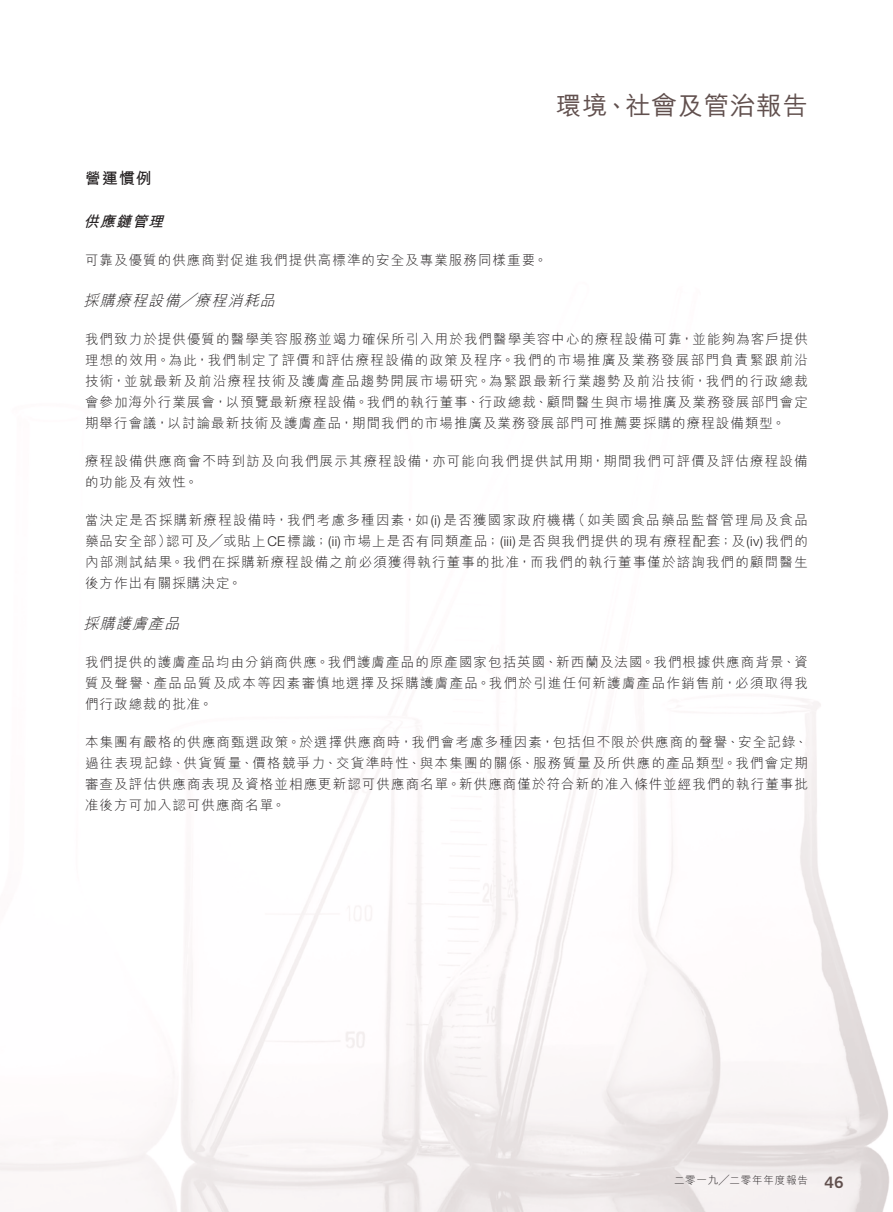
<style>
.page{position:relative;width:893px;height:1212px;background:#fff}
.page>*{position:absolute;margin:0;border:0;box-sizing:border-box;transform-origin:0 0}
.t1{font:500 25.5px "M Hei HK";letter-spacing:.025em;color:#61504e}
.t2{font:700 15.75px "M Hei HK";color:#231f20}
.t3{font:15.75px "Trade Gothic LT Std Bd 2";color:#61504e}
.t4{font:italic 300 15px "M Hei HK";color:#231f20}
.t5{font:italic 700 15px "M Hei HK";color:#231f20}
.t6{font:300 13.5px/21px "M Hei HK";letter-spacing:.08em;color:#231f20;text-align:justify}
.t7{font:300 10.5px "M Hei HK";letter-spacing:.08em;color:#231f20}
.s1{font-family:"Helvetica Neue LT Std"}
</style>
<div class="page">
<img style="left:0;top:698px;width:889px;height:514px">
<h1 class="t1" style="left:556px;top:87px;width:254px">環境、社會及管治報告</h1>
<p class="t2" style="left:85px;top:167px;width:68px">營運慣例</p>
<p class="t5" style="left:84px;top:211px;width:86px">供應鏈管理</p>
<p class="t6" style="left:85px;top:250px;width:464px">可靠及優質的供應商對促進我們提供高標準的安全及專業服務同樣重要。</p>
<p class="t4" style="left:84px;top:293px;width:197px">採購療程設備╱療程消耗品</p>
<p class="t6" style="left:85px;top:329px;width:724px">我們致力於提供優質的醫學美容服務並竭力確保所引入用於我們醫學美容中心的療程設備可靠，並能夠為客戶提供理想的效用。為此，我們制定了評價和評估療程設備的政策及程序。我們的市場推廣及業務發展部門負責緊跟前沿技術，並就最新及前沿療程技術及護膚產品趨勢開展市場研究。為緊跟最新行業趨勢及前沿技術，我們的行政總裁會參加海外行業展會，以預覽最新療程設備。我們的執行董事、行政總裁、顧問醫生與市場推廣及業務發展部門會定期舉行會議，以討論最新技術及護膚產品，期間我們的市場推廣及業務發展部門可推薦要採購的療程設備類型。</p>
<p class="t6" style="left:85px;top:451px;width:724px">療程設備供應商會不時到訪及向我們展示其療程設備，亦可能向我們提供試用期，期間我們可評價及評估療程設備的功能及有效性。</p>
<p class="t6" style="left:85px;top:510px;width:724px">當決定是否採購新療程設備時，我們考慮多種因素，如<span class="s1">(i)</span>是否獲國家政府機構（如美國食品藥品監督管理局及食品藥品安全部）認可及╱或貼上<span class="s1">CE</span>標識；<span class="s1">(ii)</span>市場上是否有同類產品；<span class="s1">(iii)</span>是否與我們提供的現有療程配套；及<span class="s1">(iv)</span>我們的內部測試結果。我們在採購新療程設備之前必須獲得執行董事的批准，而我們的執行董事僅於諮詢我們的顧問醫生後方作出有關採購決定。</p>
<p class="t4" style="left:84px;top:616px;width:101px">採購護膚產品</p>
<p class="t6" style="left:85px;top:652px;width:724px">我們提供的護膚產品均由分銷商供應。我們護膚產品的原產國家包括英國、新西蘭及法國。我們根據供應商背景、資質及聲譽、產品品質及成本等因素審慎地選擇及採購護膚產品。我們於引進任何新護膚產品作銷售前，必須取得我們行政總裁的批准。</p>
<p class="t6" style="left:85px;top:732px;width:725px">本集團有嚴格的供應商甄選政策。於選擇供應商時，我們會考慮多種因素，包括但不限於供應商的聲譽、安全記錄、過往表現記錄、供貨質量、價格競爭力、交貨準時性、與本集團的關係、服務質量及所供應的產品類型。我們會定期審查及評估供應商表現及資格並相應更新認可供應商名單。新供應商僅於符合新的准入條件並經我們的執行董事批准後方可加入認可供應商名單。</p>
<p class="t7" style="left:674px;top:1175px;width:135px">二零一九╱二零年年度報告</p>
<p class="t3" style="left:825px;top:1172px;width:21px">46</p>
</div>
